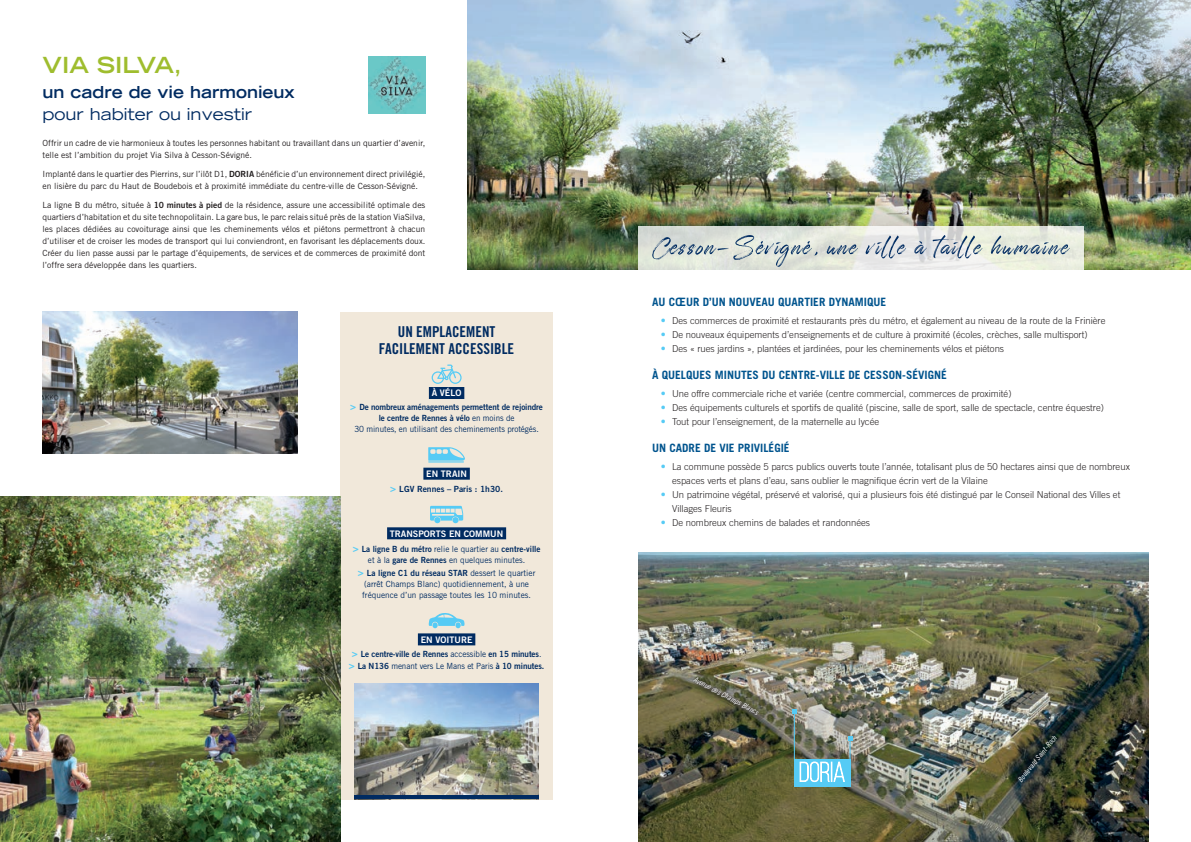
<style>
.page{position:relative;width:1191px;height:842px;background:#fff}
.page>*{position:absolute;margin:0;border:0;box-sizing:border-box;transform-origin:0 0}
.t1{font:italic 55px "Automobile Contest";letter-spacing:.03em;color:#002b61}
.t2{font:700 expanded 22px "Trade Gothic LT";color:#9fbd2e}
.t3{font:700 expanded 16.5px "Trade Gothic LT Std";color:#002b61}
.t4{font:expanded 16.5px "Trade Gothic LT Std";color:#002b61}
.t5{font:15px/17px "Trade Gothic LT Std Bd Cn 20";color:#002b61;text-align:center}
.t6{font:700 11.5px "Trade Gothic LT Std";color:#00548e}
.t7{font:300 9.5px/14px "Trade Gothic LT Std";color:#231f20}
.t8{font:9px "Trade Gothic LT Std Bd 2";color:#fff}
.t9{font:8.5px/12px "Trade Gothic LT Std";color:#231f20}
.t10{font:8.5px/11px "Trade Gothic LT Std Bd 2";letter-spacing:-.01em;color:#002b61;text-align:center;scale:.95 1}
.t11{font:8.5px "Trade Gothic LT Std";color:#002b61;scale:.95 1}
.t12{font:8.5px/11px "Trade Gothic LT Std";color:#002b61}
.t13{font:8.5px "Trade Gothic LT Std Bd 2";letter-spacing:-.01em;color:#002b61}
.t14{font:7.5px "Trade Gothic LT Std Cn 18 Obl";color:#fff}
.s1{font-family:"Trade Gothic LT Std Bd 2"}
.s2{font-size:10px;color:#56cbf5}
.s3{font-family:"Trade Gothic LT Std"}
.s4{font-family:"Trade Gothic LT Std Bd 2";font-size:10px;color:#56cbf5}
</style>
<div class="page">
<img style="left:638px;top:553px;width:510px;height:289px">
<div style="left:340px;top:312px;width:213px;height:487px;background:#f1e8da"></div>
<img style="left:0;top:496px;width:340px;height:346px">
<img style="left:468px;top:0;width:723px;height:269px">
<svg style="left:638px;top:227px;width:445px;height:43px;background:#e3e6de"></svg>
<div style="left:418px;top:633px;width:57px;height:12px;background:#002b61"></div>
<svg style="left:428px;top:613px;width:36px;height:15px"></svg>
<div style="left:423px;top:468px;width:47px;height:12px;background:#002b61"></div>
<svg style="left:428px;top:447px;width:37px;height:15px"></svg>
<div style="left:429px;top:387px;width:35px;height:12px;background:#002b61"></div>
<svg style="left:431px;top:365px;width:30px;height:19px"></svg>
<div style="left:387px;top:527px;width:119px;height:12px;background:#002b61"></div>
<svg style="left:430px;top:506px;width:33px;height:17px"></svg>
<img style="left:369px;top:57px;width:56px;height:56px">
<svg style="left:693px;top:677px;width:72px;height:44px"></svg>
<svg style="left:690px;top:674px;width:72px;height:45px;background:#6b6850"></svg>
<hr style="left:794px;top:711px;width:1px;height:48px;background:#56cbf5">
<svg style="left:792px;top:709px;width:4px;height:4px"></svg>
<div style="left:794px;top:759px;width:56px;height:27px;background:#56cbf5"></div>
<svg style="left:800px;top:736px;width:52px;height:46px"></svg>
<img style="left:354px;top:683px;width:185px;height:112px">
<img style="left:43px;top:312px;width:255px;height:142px">
<hr style="left:354px;top:795px;width:185px;height:4px;background:#002b61">
<h2 class="t2" style="left:43px;top:50px;width:141px">VIA SILVA,</h2>
<h3 class="t3" style="left:43px;top:81px;width:254px">un cadre de vie harmonieux</h3>
<h3 class="t4" style="left:43px;top:103px;width:211px">pour habiter ou investir</h3>
<p class="t9" style="left:43px;top:137px;width:384px">Offrir un cadre de vie harmonieux à toutes les personnes habitant ou travaillant dans un quartier d’avenir, telle est l’ambition du projet Via Silva à Cesson-Sévigné.</p>
<p class="t9" style="left:43px;top:168px;width:384px">Implanté dans le quartier des Pierrins, sur l’ilôt D1, <span class="s1">DORIA</span> bénéficie d’un environnement direct privilégié, en lisière du parc du Haut de Boudebois et à proximité immédiate du centre-ville de Cesson-Sévigné.</p>
<p class="t9" style="left:43px;top:199px;width:384px;text-align:justify">La ligne B du métro, située à <span class="s1">10 minutes à pied</span> de la résidence, assure une accessibilité optimale des quartiers d’habitation et du site technopolitain. La gare bus, le parc relais situé près de la station ViaSilva, les places dédiées au covoiturage ainsi que les cheminements vélos et piétons permettront à chacun d’utiliser et de croiser les modes de transport qui lui conviendront, en favorisant les déplacements doux.<br>Créer du lien passe aussi par le partage d’équipements, de services et de commerces de proximité dont l’offre sera développée dans les quartiers.</p>
<h3 class="t5" style="left:379px;top:323px;width:137px">UN EMPLACEMENT<br>FACILEMENT ACCESSIBLE</h3>
<p class="t8" style="left:432px;top:388px;width:31px">À VÉLO</p>
<p class="t10" style="left:350px;top:401px;width:204px"><span class="s2">&gt;</span> De nombreux aménagements permettent de rejoindre le centre de Rennes à vélo <span class="s3">en moins de</span></p>
<p class="t11" style="left:354px;top:424px;width:196px">30 minutes, en utilisant des cheminements protégés.</p>
<p class="t8" style="left:426px;top:468px;width:42px">EN TRAIN</p>
<p class="t13" style="left:390px;top:483px;width:114px"><span class="s2">&gt;</span> LGV Rennes – Paris : 1h30.</p>
<p class="t8" style="left:390px;top:528px;width:115px">TRANSPORTS EN COMMUN</p>
<p class="t10" style="left:353px;top:543px;width:199px"><span class="s2">&gt;</span> La ligne B du métro <span class="s3">relie le quartier au</span> centre-ville</p>
<p class="t11" style="left:368px;top:554px;width:167px">et à la <span class="s1">gare de Rennes</span> en quelques minutes.</p>
<p class="t13" style="left:358px;top:568px;width:179px"><span class="s2">&gt;</span> La ligne C1 du réseau STAR <span class="s3">dessert le quartier</span></p>
<p class="t12" style="left:362px;top:578px;width:170px">(arrêt Champs Blanc) quotidiennement, à une fréquence d’un passage toutes les 10 minutes.</p>
<p class="t8" style="left:421px;top:634px;width:53px">EN VOITURE</p>
<p class="t10" style="left:352px;top:648px;width:201px"><span class="s2">&gt;</span> Le centre-ville de Rennes <span class="s3">accessible</span> en 15 minutes<span class="s3">.</span></p>
<p class="t11" style="left:349px;top:661px;width:207px"><span class="s4">&gt;</span> <span class="s1">La N136</span> menant vers Le Mans et Paris <span class="s1">à 10 minutes.</span></p>
<h1 class="t1" style="left:652px;top:203px;width:427px">Cesson-Sévigné,unevilleà taillehumaine</h1>
<h3 class="t6" style="left:652px;top:295px;width:235px">AU CŒUR D’UN NOUVEAU QUARTIER DYNAMIQUE</h3>
<p class="t7" style="left:660px;top:314px;width:446px"><span class="s2">•</span> Des commerces de proximité et restaurants près du métro, et également au niveau de la route de la Frinière</p>
<p class="t7" style="left:660px;top:328px;width:428px"><span class="s2">•</span> De nouveaux équipements d’enseignements et de culture à proximité (écoles, crèches, salle multisport)</p>
<p class="t7" style="left:660px;top:342px;width:345px"><span class="s2">•</span> Des « rues jardins », plantées et jardinées, pour les cheminements vélos et piétons</p>
<h3 class="t6" style="left:652px;top:368px;width:296px">À QUELQUES MINUTES DU CENTRE-VILLE DE CESSON-SÉVIGNÉ</h3>
<p class="t7" style="left:660px;top:387px;width:352px"><span class="s2">•</span> Une offre commerciale riche et variée (centre commercial, commerces de proximité)</p>
<p class="t7" style="left:660px;top:401px;width:445px"><span class="s2">•</span> Des équipements culturels et sportifs de qualité (piscine, salle de sport, salle de spectacle, centre équestre)</p>
<p class="t7" style="left:660px;top:415px;width:220px"><span class="s2">•</span> Tout pour l’enseignement, de la maternelle au lycée</p>
<h3 class="t6" style="left:652px;top:441px;width:139px">UN CADRE DE VIE PRIVILÉGIÉ</h3>
<p class="t7" style="left:672px;top:460px;width:459px;text-indent:-11px"><span class="s2">•</span> La commune possède 5 parcs publics ouverts toute l’année, totalisant plus de 50 hectares ainsi que de nombreux espaces verts et plans d’eau, sans oublier le magnifique écrin vert de la Vilaine</p>
<p class="t7" style="left:672px;top:488px;width:450px;text-indent:-11px"><span class="s2">•</span> Un patrimoine végétal, préservé et valorisé, qui a plusieurs fois été distingué par le Conseil National des Villes et<br>Villages Fleuris</p>
<p class="t7" style="left:660px;top:516px;width:211px"><span class="s2">•</span> De nombreux chemins de balades et randonnées</p>
<p class="t14" style="left:696px;top:675px;width:74px;rotate:28deg">Avenue des Champs Blancs</p>
<p class="t14" style="left:1015px;top:778px;width:59px;rotate:-51deg">Boulevard Saint-Roch</p>
</div>
